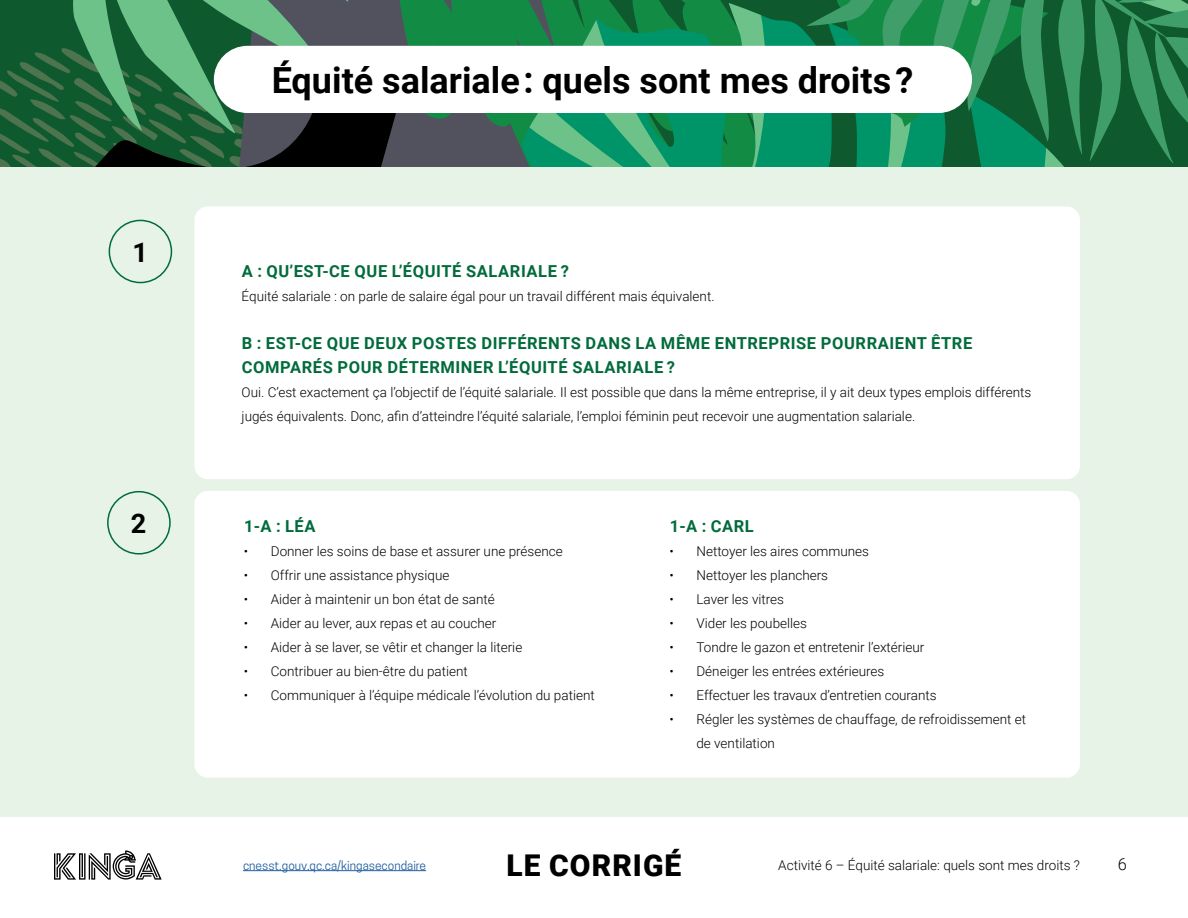
<style>
.page{position:relative;width:1188px;height:918px;background:#fff}
.page>*{position:absolute;margin:0;border:0;box-sizing:border-box;transform-origin:0 0}
.t1{font:700 36px "Roboto";color:#000}
.t2{font:900 30px "Roboto";letter-spacing:.035em;color:#000}
.t3{font:700 27px "Roboto";color:#000}
.t4{font:700 16.5px/24px "Roboto";letter-spacing:.035em;color:#006b3b}
.t5{font:300 16.5px "Roboto";color:#000}
.t6{font:300 13.5px/24px "Roboto";color:#000}
.t7{font:12px "Cooper Hewitt";color:#215e9e}
</style>
<div class="page">
<svg style="left:402px;top:0;width:123px;height:167px;background:#326e51"></svg>
<svg style="left:0;top:0;width:402px;height:167px;background:#2f6344"></svg>
<svg style="left:525px;top:0;width:663px;height:167px;background:#1c8653"></svg>
<div style="left:0;top:167px;width:1188px;height:650px;background:#e6f3e6"></div>
<div style="left:194px;top:206px;width:886px;height:273px;background:#fff;border-radius:14px"></div>
<div style="left:109px;top:220px;width:63px;height:63px;border:2px solid #006b3b;border-radius:50%"></div>
<div style="left:214px;top:46px;width:758px;height:67px;background:#fff;border-radius:34px"></div>
<svg style="left:54px;top:850px;width:108px;height:30px"></svg>
<hr style="left:243px;top:870px;width:183px;height:1px;background:#215e9e">
<div style="left:194px;top:491px;width:886px;height:287px;background:#fff;border-radius:14px"></div>
<div style="left:107px;top:491px;width:64px;height:64px;border:2px solid #006b3b;border-radius:50%"></div>
<h3 class="t3" style="left:132px;top:233px;width:17px">1</h3>
<h1 class="t1" style="left:272px;top:55px;width:643px">Équité salariale: quels sont mes droits?</h1>
<p class="t4" style="left:242px;top:259px;width:328px">A : QU’EST-CE QUE L’ÉQUITÉ SALARIALE ?</p>
<p class="t6" style="left:242px;top:284px;width:474px">Équité salariale : on parle de salaire égal pour un travail différent mais équivalent.</p>
<p class="t4" style="left:242px;top:331px;width:732px">B : EST-CE QUE DEUX POSTES DIFFÉRENTS DANS LA MÊME ENTREPRISE POURRAIENT ÊTRE<br>COMPARÉS POUR DÉTERMINER L’ÉQUITÉ SALARIALE ?</p>
<p class="t6" style="left:242px;top:380px;width:791px">Oui. C’est exactement ça l’objectif de l’équité salariale. Il est possible que dans la même entreprise, il y ait deux types emplois différents jugés équivalents. Donc, afin d’atteindre l’équité salariale, l’emploi féminin peut recevoir une augmentation salariale.</p>
<h3 class="t3" style="left:131px;top:504px;width:17px">2</h3>
<p class="t4" style="left:244px;top:514px;width:73px">1-A : LÉA</p>
<p class="t6" style="left:244px;top:539px;width:320px">• Donner les soins de base et assurer une présence</p>
<p class="t6" style="left:244px;top:563px;width:207px">• Offrir une assistance physique</p>
<p class="t6" style="left:244px;top:587px;width:253px">• Aider à maintenir un bon état de santé</p>
<p class="t6" style="left:244px;top:611px;width:254px">• Aider au lever, aux repas et au coucher</p>
<p class="t6" style="left:244px;top:635px;width:280px">• Aider à se laver, se vêtir et changer la literie</p>
<p class="t6" style="left:244px;top:659px;width:226px">• Contribuer au bien-être du patient</p>
<p class="t6" style="left:244px;top:683px;width:352px">• Communiquer à l’équipe médicale l’évolution du patient</p>
<p class="t4" style="left:670px;top:514px;width:86px">1-A : CARL</p>
<p class="t6" style="left:669px;top:539px;width:201px">• Nettoyer les aires communes</p>
<p class="t6" style="left:669px;top:563px;width:160px">• Nettoyer les planchers</p>
<p class="t6" style="left:669px;top:587px;width:116px">• Laver les vitres</p>
<p class="t6" style="left:669px;top:611px;width:139px">• Vider les poubelles</p>
<p class="t6" style="left:669px;top:635px;width:256px">• Tondre le gazon et entretenir l’extérieur</p>
<p class="t6" style="left:669px;top:659px;width:216px">• Déneiger les entrées extérieures</p>
<p class="t6" style="left:669px;top:683px;width:269px">• Effectuer les travaux d’entretien courants</p>
<p class="t6" style="left:696px;top:707px;width:331px;text-indent:-27px">• Régler les systèmes de chauffage, de refroidissement et de ventilation</p>
<h2 class="t2" style="left:507px;top:845px;width:176px">LE CORRIGÉ</h2>
<p class="t7" style="left:243px;top:858px;width:185px">cnesst.gouv.qc.ca/kingasecondaire</p>
<p class="t6" style="left:778px;top:853px;width:303px">Activité 6 – Équité salariale: quels sont mes droits ?</p>
<p class="t5" style="left:1118px;top:853px;width:11px">6</p>
</div>
